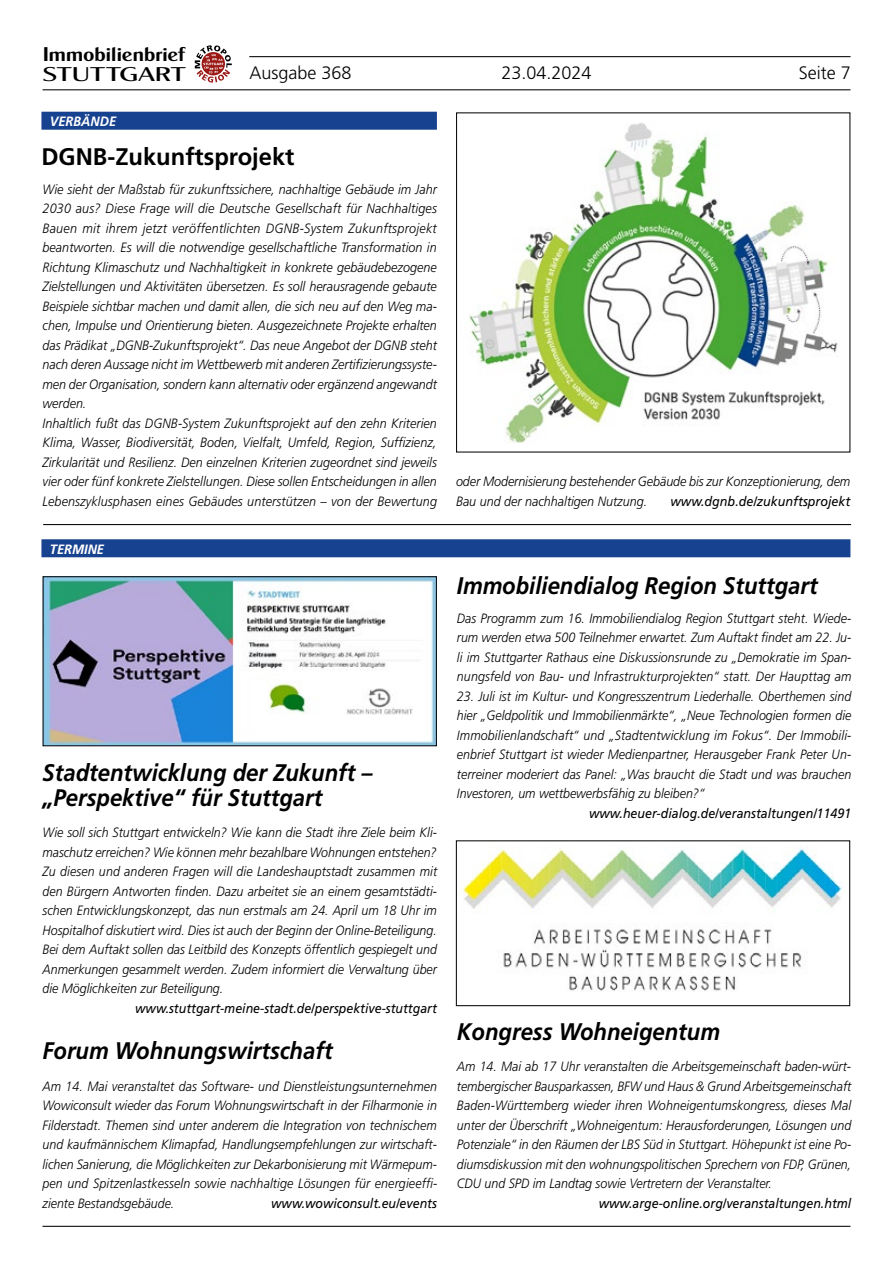
<style>
.page{position:relative;width:893px;height:1263px;background:#fff}
.page>*{position:absolute;margin:0;border:0;box-sizing:border-box;transform-origin:0 0}
.t1{font:italic 700 24px/25.5px "Frutiger";color:#000;scale:.92 1}
.t2{font:700 24px "Frutiger";color:#000}
.t3{font:19.95px "Cg Globe Gothic Bd";letter-spacing:-.02em;color:#000;scale:1.07 1}
.t4{font:19.95px "Cg Globe Gothic Dm";letter-spacing:-.02em;color:#000;scale:1.44 1}
.t5{font:300 18px "Frutiger";color:#000}
.t6{font:italic 300 13.5px/19.5px "Frutiger";color:#000;text-align:justify;scale:.92 1}
.t7{font:italic 300 13.5px/19.5px "Frutiger";color:#000;scale:.93 1}
.t8{font:italic 13.5px "Frutiger CE";color:#000;scale:.92 1}
.t9{font:italic 13.5px "Frutiger CE";color:#000;scale:.93 1}
.t10{font:italic 700 13.5px "Frutiger";color:#fff;scale:.95 1}
</style>
<div class="page">
<hr style="left:43px;top:89px;width:807px;height:1px;background:#000">
<svg style="left:195px;top:45px;width:37px;height:38px"></svg>
<hr style="left:249px;top:56px;width:602px;height:1px;background:#000">
<div style="left:41px;top:112px;width:396px;height:18px;background:#17428f"></div>
<hr style="left:43px;top:524px;width:808px;height:1px;background:#000">
<img style="left:469px;top:123px;width:369px;height:320px">
<div style="left:41px;top:539px;width:809px;height:18px;background:#17428f"></div>
<hr style="left:43px;top:1226px;width:807px;height:1px;background:#000">
<img style="left:45px;top:578px;width:390px;height:166px">
<div style="left:43px;top:576px;width:394px;height:170px;border:1px solid #000"></div>
<img style="left:462px;top:845px;width:380px;height:146px">
<div style="left:456px;top:840px;width:394px;height:166px;border:1px solid #000"></div>
<h2 class="t3" style="left:43px;top:42px;width:135px">Immobilienbrief</h2>
<h2 class="t4" style="left:43px;top:62px;width:101px">STUTTGART</h2>
<h3 class="t5" style="left:249px;top:63px;width:104px">Ausgabe 368</h3>
<h3 class="t5" style="left:501px;top:63px;width:92px">23.04.2024</h3>
<h3 class="t5" style="left:799px;top:63px;width:54px">Seite 7</h3>
<p class="t10" style="left:50px;top:113px;width:71px">VERBÄNDE</p>
<h1 class="t2" style="left:41px;top:143px;width:255px">DGNB-Zukunftsprojekt</h1>
<p class="t7" style="left:43px;top:179px;width:426px">Wie sieht der Maßstab für zukunftssichere, nachhaltige Gebäude im Jahr 2030 aus? Diese Frage will die Deutsche Gesellschaft für Nachhaltiges Bauen mit ihrem jetzt veröffentlichten DGNB-System Zukunftsprojekt beantworten. Es will die notwendige gesellschaftliche Transformation in Richtung Klimaschutz und Nachhaltigkeit in konkrete gebäudebezogene Zielstellungen und Aktivitäten übersetzen. Es soll herausragende gebaute Beispiele sichtbar machen und damit allen, die sich neu auf den Weg ma&shy;chen, Impulse und Orientierung bieten. Ausgezeichnete Projekte erhalten das Prädikat „DGNB-Zukunftsprojekt“. Das neue Angebot der DGNB steht nach deren Aussage nicht im Wettbewerb mit anderen Zertifizierungssyste&shy;men der Organisation, sondern kann alternativ oder ergänzend angewandt werden.<br>Inhaltlich fußt das DGNB-System Zukunftsprojekt auf den zehn Kriterien Klima, Wasser, Biodiversität, Boden, Vielfalt, Umfeld, Region, Suffizienz, Zirkularität und Resilienz. Den einzelnen Kriterien zugeordnet sind jeweils vier oder fünf konkrete Zielstellungen. Diese sollen Entscheidungen in allen Lebenszyklusphasen eines Gebäudes unterstützen – von der Bewertung</p>
<p class="t7" style="left:456px;top:472px;width:425px">oder Modernisierung bestehender Gebäude bis zur Konzeptionierung, dem<br>Bau und der nachhaltigen Nutzung.</p>
<p class="t9" style="left:670px;top:493px;width:195px">www.dgnb.de/zukunftsprojekt</p>
<p class="t10" style="left:50px;top:541px;width:59px">TERMINE</p>
<h1 class="t1" style="left:43px;top:759px;width:360px">Stadtentwicklung der Zukunft – „Perspektive“ für Stuttgart</h1>
<p class="t6" style="left:43px;top:823px;width:430px">Wie soll sich Stuttgart entwickeln? Wie kann die Stadt ihre Ziele beim Kli&shy;maschutz erreichen? Wie können mehr bezahlbare Wohnungen entstehen?<br>Zu diesen und anderen Fragen will die Landeshauptstadt zusammen mit den Bürgern Antworten finden. Dazu arbeitet sie an einem gesamtstädti&shy;schen Entwicklungskonzept, das nun erstmals am 24. April um 18 Uhr im Hospitalhof diskutiert wird. Dies ist auch der Beginn der Online-Beteiligung.<br>Bei dem Auftakt sollen das Leitbild des Konzepts öffentlich gespiegelt und Anmerkungen gesammelt werden. Zudem informiert die Verwaltung über die Möglichkeiten zur Beteiligung.</p>
<p class="t8" style="left:135px;top:1000px;width:329px">www.stuttgart-meine-stadt.de/perspektive-stuttgart</p>
<h1 class="t1" style="left:43px;top:1038px;width:317px">Forum Wohnungswirtschaft</h1>
<p class="t6" style="left:43px;top:1076px;width:430px">Am 14. Mai veranstaltet das Software- und Dienstleistungsunternehmen Wowiconsult wieder das Forum Wohnungswirtschaft in der Filharmonie in Filderstadt. Themen sind unter anderem die Integration von technischem und kaufmännischem Klimapfad, Handlungsempfehlungen zur wirtschaft&shy;lichen Sanierung, die Möglichkeiten zur Dekarbonisierung mit Wärmepum&shy;pen und Spitzenlastkesseln sowie nachhaltige Lösungen für energieeffi&shy;ziente Bestandsgebäude.</p>
<p class="t8" style="left:271px;top:1195px;width:182px">www.wowiconsult.eu/events</p>
<h1 class="t1" style="left:457px;top:573px;width:394px">Immobiliendialog Region Stuttgart</h1>
<p class="t6" style="left:457px;top:608px;width:430px">Das Programm zum 16. Immobiliendialog Region Stuttgart steht. Wiede&shy;rum werden etwa 500 Teilnehmer erwartet. Zum Auftakt findet am 22. Ju&shy;li im Stuttgarter Rathaus eine Diskussionsrunde zu „Demokratie im Span&shy;nungsfeld von Bau- und Infrastrukturprojekten“ statt. Der Haupttag am</p>
<p class="t6" style="left:457px;top:686px;width:430px">23. Juli ist im Kultur- und Kongresszentrum Liederhalle. Oberthemen sind hier „Geldpolitik und Immobilienmärkte“, „Neue Technologien formen die Immobilienlandschaft“ und „Stadtentwicklung im Fokus“. Der Immobili&shy;enbrief Stuttgart ist wieder Medienpartner, Herausgeber Frank Peter Un&shy;terreiner moderiert das Panel: „Was braucht die Stadt und was brauchen Investoren, um wettbewerbsfähig zu bleiben?“</p>
<p class="t8" style="left:589px;top:805px;width:286px">www.heuer-dialog.de/veranstaltungen/11491</p>
<h1 class="t1" style="left:457px;top:1018px;width:287px">Kongress Wohneigentum</h1>
<p class="t6" style="left:457px;top:1057px;width:430px">Am 14. Mai ab 17 Uhr veranstalten die Arbeitsgemeinschaft baden-würt&shy;tembergischer Bausparkassen, BFW und Haus &amp; Grund Arbeitsgemeinschaft Baden-Württemberg wieder ihren Wohneigentumskongress, dieses Mal unter der Überschrift „Wohneigentum: Herausforderungen, Lösungen und Potenziale“ in den Räumen der LBS Süd in Stuttgart. Höhepunkt ist eine Po&shy;diumsdiskussion mit den wohnungspolitischen Sprechern von FDP, Grünen, CDU und SPD im Landtag sowie Vertretern der Veranstalter.</p>
<p class="t8" style="left:599px;top:1195px;width:276px">www.arge-online.org/veranstaltungen.html</p>
</div>
